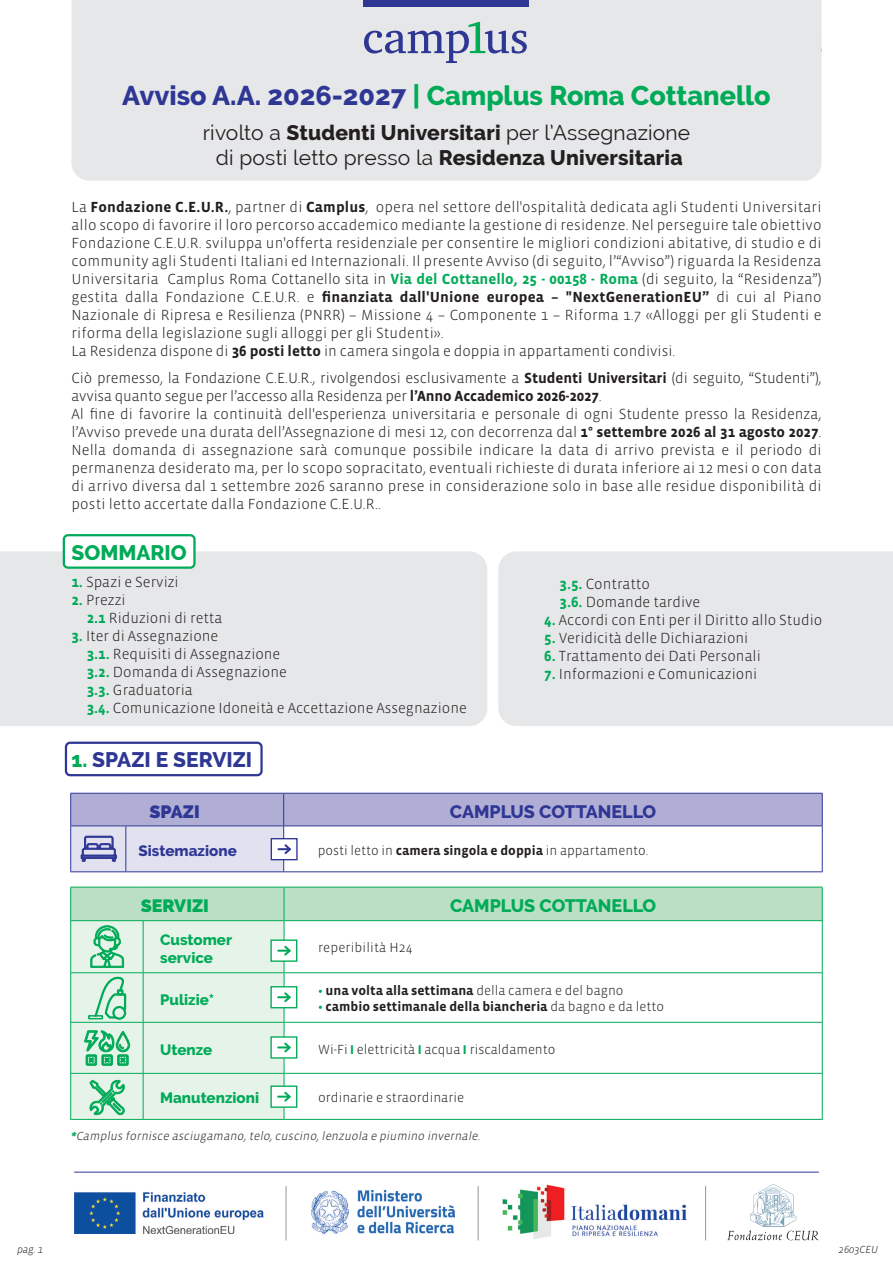
<style>
.page{position:relative;width:893px;height:1263px;background:#fff}
.page>*{position:absolute;margin:0;border:0;box-sizing:border-box;transform-origin:0 0}
.t1{font:800 27px "Raleway";color:#00ab57}
.t2{font:21px/25.2px "Raleway";letter-spacing:.01em;color:#231f20;text-align:center}
.t3{font:800 21px "Raleway";color:#2f3795}
.t4{font:800 21px "Raleway";color:#00ab57}
.t5{font:800 18px "Raleway";color:#00ab57}
.t6{font:800 18px "Raleway";color:#2f3795}
.t7{font:800 18px "Raleway";color:#00ab57}
.t8{font:800 18px "Raleway";color:#2f3795}
.t9{font:300 15px/18px "Vista Sans OT";color:#231f20;text-align:justify}
.t10{font:800 15px/18px "Raleway";color:#00ab57}
.t11{font:800 15px "Raleway";color:#2f3795}
.t12{font:300 13.5px "Vista Sans OT";color:#231f20}
.t13{font:700 13.5px "Vista Sans OT";color:#231f20}
.t14{font:italic 300 12px "Vista Sans OT";color:#231f20}
.t15{font:italic 300 10.5px "Vista Sans OT";letter-spacing:-.01em;color:#231f20}
.s1{color:#2f3795}
.s2{font-weight:800}
.s3{font-weight:700}
.s4{font-weight:700;color:#00ab57}
.s5{color:#00ab57}
.s6{font-weight:300}
.s7{font-family:"Raleway";font-weight:800;font-size:12px;color:#00ab57}
</style>
<div class="page">
<hr style="left:74px;top:1172px;width:745px;height:1px;background:#2f3795">
<img style="left:74px;top:1192px;width:190px;height:41px">
<img style="left:312px;top:1191px;width:142px;height:42px">
<img style="left:502px;top:1184px;width:184px;height:55px">
<hr style="left:478px;top:1186px;width:1px;height:54px;background:#939598">
<hr style="left:286px;top:1186px;width:1px;height:54px;background:#939598">
<hr style="left:705px;top:1186px;width:1px;height:54px;background:#939598">
<svg style="left:727px;top:1184px;width:92px;height:56px"></svg>
<div style="left:0;top:551px;width:487px;height:175px;background:#e6e7e9"></div>
<div style="left:64px;top:535px;width:130px;height:33px;background:#fff;border-radius:4px"></div>
<div style="left:63px;top:534px;width:133px;height:35px;border:2px solid #00ab57;border-radius:4px"></div>
<div style="left:498px;top:551px;width:395px;height:175px;background:#e6e7e9"></div>
<div style="left:71px;top:0;width:750px;height:181px;background:#e6e7e9"></div>
<svg style="left:364px;top:22px;width:163px;height:41px;background:#b8bfd2"></svg>
<div style="left:364px;top:0;width:165px;height:6px;background:#2f3795"></div>
<div style="left:65px;top:742px;width:198px;height:34px;border:2px solid #2f3795;border-radius:4px"></div>
<hr style="left:70px;top:887px;width:1px;height:33px;background:#00ab57">
<hr style="left:822px;top:887px;width:1px;height:33px;background:#00ab57">
<hr style="left:70px;top:920px;width:73px;height:1px;background:#00ab57">
<hr style="left:70px;top:921px;width:1px;height:51px;background:#00ab57">
<hr style="left:284px;top:920px;width:539px;height:1px;background:#00ab57">
<hr style="left:822px;top:921px;width:1px;height:51px;background:#00ab57">
<hr style="left:70px;top:972px;width:73px;height:1px;background:#00ab57">
<hr style="left:70px;top:973px;width:1px;height:49px;background:#00ab57">
<hr style="left:284px;top:972px;width:539px;height:1px;background:#00ab57">
<hr style="left:822px;top:973px;width:1px;height:49px;background:#00ab57">
<hr style="left:70px;top:1022px;width:73px;height:1px;background:#00ab57">
<hr style="left:70px;top:1023px;width:1px;height:50px;background:#00ab57">
<hr style="left:284px;top:1022px;width:539px;height:1px;background:#00ab57">
<hr style="left:822px;top:1023px;width:1px;height:50px;background:#00ab57">
<hr style="left:70px;top:1073px;width:73px;height:1px;background:#00ab57">
<hr style="left:70px;top:1074px;width:1px;height:45px;background:#00ab57">
<hr style="left:284px;top:1073px;width:539px;height:1px;background:#00ab57">
<hr style="left:822px;top:1074px;width:1px;height:45px;background:#00ab57">
<hr style="left:70px;top:1119px;width:73px;height:1px;background:#00ab57">
<hr style="left:143px;top:1119px;width:141px;height:1px;background:#00ab57">
<hr style="left:284px;top:1119px;width:539px;height:1px;background:#00ab57">
<svg style="left:71px;top:887px;width:751px;height:232px"></svg>
<hr style="left:70px;top:793px;width:1px;height:32px;background:#2f3795">
<hr style="left:822px;top:793px;width:1px;height:32px;background:#2f3795">
<hr style="left:70px;top:825px;width:56px;height:1px;background:#2f3795">
<hr style="left:70px;top:826px;width:1px;height:45px;background:#2f3795">
<hr style="left:284px;top:825px;width:539px;height:1px;background:#2f3795">
<hr style="left:822px;top:826px;width:1px;height:45px;background:#2f3795">
<hr style="left:70px;top:871px;width:56px;height:1px;background:#2f3795">
<hr style="left:284px;top:871px;width:539px;height:1px;background:#2f3795">
<svg style="left:71px;top:793px;width:751px;height:79px"></svg>
<p class="t1" style="left:122px;top:80px;width:650px"><span class="s1">Avviso A.A. 2026-2027</span> | Camplus Roma Cottanello</p>
<p class="t2" style="left:203px;top:120px;width:489px">rivolto a <span class="s2">Studenti Universitari</span> per l’Assegnazione di posti letto presso la <span class="s2">Residenza Universitaria</span></p>
<p class="t9" style="left:71px;top:198px;width:752px">La <span class="s3">Fondazione C.E.U.R.</span>, partner di <span class="s3">Camplus</span>, opera nel settore dell'ospitalità dedicata agli Studenti Universitari allo scopo di favorire il loro percorso accademico mediante la gestione di residenze. Nel perseguire tale obiettivo Fondazione C.E.U.R. sviluppa un'offerta residenziale per consentire le migliori condizioni abitative, di studio e di community agli Studenti Italiani ed Internazionali. Il presente Avviso (di seguito, l’“Avviso”) riguarda la Residenza Universitaria Camplus Roma Cottanello sita in <span class="s4">Via del Cottanello, 25 - 00158 - Roma</span> (di seguito, la “Residenza”) gestita dalla Fondazione C.E.U.R. e <span class="s3">finanziata dall'Unione europea – "NextGenerationEU”</span> di cui al Piano Nazionale di Ripresa e Resilienza (PNRR) – Missione 4 – Componente 1 – Riforma 1.7 «Alloggi per gli Studenti e riforma della legislazione sugli alloggi per gli Studenti».</p>
<p class="t9" style="left:71px;top:342px;width:605px">La Residenza dispone di <span class="s3">36 posti letto</span> in camera singola e doppia in appartamenti condivisi.</p>
<p class="t9" style="left:71px;top:369px;width:751px">Ciò premesso, la Fondazione C.E.U.R., rivolgendosi esclusivamente a <span class="s3">Studenti Universitari</span> (di seguito, “Studenti”), avvisa quanto segue per l’accesso alla Residenza per <span class="s3">l’Anno Accademico 2026-2027</span>.</p>
<p class="t9" style="left:71px;top:405px;width:752px">Al fine di favorire la continuità dell'esperienza universitaria e personale di ogni Studente presso la Residenza, l’Avviso prevede una durata dell’Assegnazione di mesi 12, con decorrenza dal <span class="s3">1° settembre 2026 al 31 agosto 2027</span>.<br>Nella domanda di assegnazione sarà comunque possibile indicare la data di arrivo prevista e il periodo di permanenza desiderato ma, per lo scopo sopracitato, eventuali richieste di durata inferiore ai 12 mesi o con data di arrivo diversa dal 1 settembre 2026 saranno prese in considerazione solo in base alle residue disponibilità di posti letto accertate dalla Fondazione C.E.U.R..</p>
<p class="t4" style="left:71px;top:541px;width:117px">SOMMARIO</p>
<p class="t9" style="left:71px;top:573px;width:109px"><span class="s4">1.</span> Spazi e Servizi</p>
<p class="t9" style="left:71px;top:591px;width:56px"><span class="s4">2.</span> Prezzi</p>
<p class="t9" style="left:87px;top:609px;width:137px"><span class="s4">2.1</span> Riduzioni di retta</p>
<p class="t9" style="left:71px;top:627px;width:148px"><span class="s4">3.</span> Iter di Assegnazione</p>
<p class="t9" style="left:87px;top:645px;width:195px"><span class="s4">3.1.</span> Requisiti di Assegnazione</p>
<p class="t9" style="left:87px;top:663px;width:202px"><span class="s4">3.2.</span> Domanda di Assegnazione</p>
<p class="t9" style="left:87px;top:681px;width:107px"><span class="s4">3.3.</span> Graduatoria</p>
<p class="t9" style="left:87px;top:699px;width:382px"><span class="s4">3.4.</span> Comunicazione Idoneità e Accettazione Assegnazione</p>
<p class="t3" style="left:71px;top:748px;width:182px"><span class="s5">1.</span> SPAZI E SERVIZI</p>
<p class="t9" style="left:560px;top:575px;width:92px"><span class="s4">3.5.</span> Contratto</p>
<p class="t9" style="left:560px;top:593px;width:142px"><span class="s4">3.6.</span> Domande tardive</p>
<p class="t9" style="left:544px;top:611px;width:280px"><span class="s4">4.</span> Accordi con Enti per il Diritto allo Studio</p>
<p class="t9" style="left:544px;top:629px;width:206px"><span class="s4">5.</span> Veridicità delle Dichiarazioni</p>
<p class="t9" style="left:544px;top:647px;width:218px"><span class="s4">6.</span> Trattamento dei Dati Personali</p>
<p class="t9" style="left:544px;top:665px;width:214px"><span class="s4">7.</span> Informazioni e Comunicazioni</p>
<p class="t8" style="left:150px;top:801px;width:52px">SPAZI</p>
<p class="t6" style="left:450px;top:801px;width:208px">CAMPLUS COTTANELLO</p>
<p class="t11" style="left:139px;top:842px;width:100px">Sistemazione</p>
<p class="t12" style="left:318px;top:843px;width:332px">posti letto in <span class="s3">camera singola e doppia</span> in appartamento.</p>
<p class="t7" style="left:141px;top:895px;width:70px">SERVIZI</p>
<p class="t5" style="left:450px;top:896px;width:208px">CAMPLUS COTTANELLO</p>
<p class="t10" style="left:160px;top:930px;width:73px">Customer service</p>
<p class="t12" style="left:318px;top:941px;width:96px">reperibilità H24</p>
<p class="t10" style="left:160px;top:990px;width:55px">Pulizie*</p>
<p class="t13" style="left:318px;top:984px;width:307px"><span class="s5">•</span> una volta alla settimana <span class="s6">della camera e del bagno</span></p>
<p class="t13" style="left:318px;top:1000px;width:347px"><span class="s5">•</span> cambio settimanale della biancheria <span class="s6">da bagno e da letto</span></p>
<p class="t10" style="left:160px;top:1041px;width:54px">Utenze</p>
<p class="t12" style="left:318px;top:1042px;width:239px">Wi-Fi <span class="s7">l</span> elettricità <span class="s7">l</span> acqua <span class="s7">l</span> riscaldamento</p>
<p class="t10" style="left:160px;top:1089px;width:101px">Manutenzioni</p>
<p class="t12" style="left:318px;top:1090px;width:148px">ordinarie e straordinarie</p>
<p class="t14" style="left:70px;top:1130px;width:413px"><span class="s4">*</span>Camplus fornisce asciugamano, telo, cuscino, lenzuola e piumino invernale.</p>
<p class="t15" style="left:17px;top:1243px;width:28px">pag. 1</p>
<p class="t15" style="left:839px;top:1243px;width:41px">2603CEU</p>
</div>
